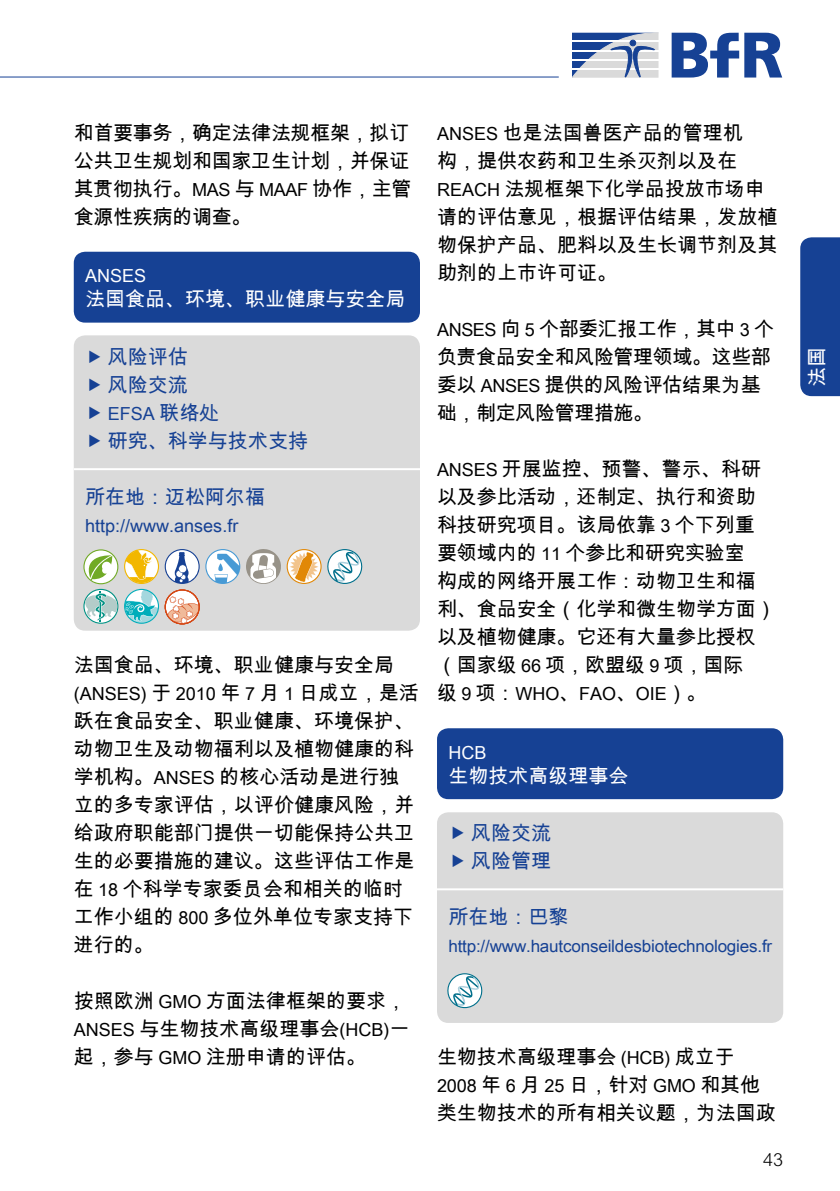
<style>
.page{position:relative;width:840px;height:1191px;background:#fff}
.page>*{position:absolute;margin:0;border:0;box-sizing:border-box;transform-origin:0 0}
.t1{font:20px/28px "Arial Unicode MS";color:#000}
.t2{font:20px/28px "Arial Unicode MS";letter-spacing:-.02em;color:#000}
.t3{font:20px/28px "Arial Unicode MS";color:#164194}
.t4{font:20px "Arial Unicode MS";color:#fff}
.t5{font:18px "Arial Unicode MS";letter-spacing:-.005em;color:#000}
.t6{font:18px "Arial Unicode MS";color:#164194}
.t7{font:18px "Arial Unicode MS";color:#fff}
.t8{font:300 18px "Arial MT Pro";color:#000}
.t9{font:17px "Arial Unicode MS";letter-spacing:-.01em;color:#164194}
.s1{font-size:18px}
.s2{font-size:20px}
</style>
<div class="page">
<svg style="left:572px;top:33px;width:86px;height:45px"></svg>
<svg style="left:744px;top:33px;width:37px;height:45px"></svg>
<svg style="left:671px;top:33px;width:67px;height:45px"></svg>
<hr style="left:0;top:77px;width:558px;height:1px;background:#164194">
<div style="left:800px;top:237px;width:39px;height:159px;background:#164194"></div>
<div style="left:437px;top:812px;width:345px;height:211px;background:#dadada;border-radius:11px"></div>
<hr style="left:437px;top:888px;width:345px;height:2px;background:#fff">
<div style="left:437px;top:728px;width:345px;height:71px;background:#164194;border-radius:11px"></div>
<svg style="left:447px;top:973px;width:36px;height:35px"></svg>
<div style="left:74px;top:335px;width:346px;height:295px;background:#dadada;border-radius:11px"></div>
<hr style="left:74px;top:468px;width:346px;height:2px;background:#fff">
<div style="left:74px;top:252px;width:346px;height:71px;background:#164194;border-radius:11px"></div>
<svg style="left:205px;top:549px;width:35px;height:35px"></svg>
<svg style="left:246px;top:549px;width:117px;height:35px"></svg>
<svg style="left:83px;top:549px;width:35px;height:75px"></svg>
<svg style="left:124px;top:549px;width:35px;height:75px"></svg>
<svg style="left:165px;top:549px;width:34px;height:75px"></svg>
<p class="t1" style="left:74px;top:119px;width:339px;text-align:justify">和首要事务，确定法律法规框架，拟订公共卫生规划和国家卫生计划，并保证其贯彻执行。<span class="s1">MAS</span> 与 <span class="s1">MAAF</span> 协作，主管食源性疾病的调查。</p>
<p class="t7" style="left:85px;top:263px;width:63px">ANSES</p>
<p class="t4" style="left:85px;top:285px;width:321px">法国食品、环境、职业健康与安全局</p>
<p class="t3" style="left:108px;top:343px;width:81px">风险评估风险交流</p>
<p class="t6" style="left:108px;top:401px;width:113px">EFSA <span class="s2">联络处</span></p>
<p class="t3" style="left:108px;top:427px;width:202px">研究、科学与技术支持</p>
<p class="t3" style="left:85px;top:483px;width:182px">所在地：迈松阿尔福</p>
<p class="t6" style="left:85px;top:513px;width:155px">http://www.anses.fr</p>
<p class="t1" style="left:74px;top:651px;width:322px">法国食品、环境、职业健康与安全局</p>
<p class="t5" style="left:74px;top:681px;width:346px">(ANSES) <span class="s2">于</span> 2010 <span class="s2">年</span> 7 <span class="s2">月</span> 1 <span class="s2">日成立，是活</span></p>
<p class="t1" style="left:74px;top:707px;width:342px">跃在食品安全、职业健康、环境保护、动物卫生及动物福利以及植物健康的科学机构。<span class="s1">ANSES</span> 的核心活动是进行独立的多专家评估，以评价健康风险，并给政府职能部门提供一切能保持公共卫生的必要措施的建议。这些评估工作是在 <span class="s1">18</span> 个科学专家委员会和相关的临时工作小组的 <span class="s1">800</span> 多位外单位专家支持下进行的。</p>
<p class="t1" style="left:74px;top:987px;width:337px">按照欧洲 <span class="s1">GMO</span> 方面法律框架的要求，<br><span class="s1">ANSES</span> 与生物技术高级理事会<span class="s1">(HCB)</span>一起，参与 <span class="s1">GMO</span> 注册申请的评估。</p>
<p class="t1" style="left:437px;top:119px;width:342px"><span class="s1">ANSES</span> 也是法国兽医产品的管理机<br>构，提供农药和卫生杀灭剂以及在<br><span class="s1">REACH</span> 法规框架下化学品投放市场申请的评估意见，根据评估结果，发放植物保护产品、肥料以及生长调节剂及其助剂的上市许可证。</p>
<p class="t2" style="left:437px;top:315px;width:338px"><span class="s1">ANSES</span> 向 <span class="s1">5</span> 个部委汇报工作，其中 <span class="s1">3</span> 个负责食品安全和风险管理领域。这些部委以 <span class="s1">ANSES</span> 提供的风险评估结果为基础，制定风险管理措施。</p>
<p class="t1" style="left:437px;top:455px;width:340px"><span class="s1">ANSES</span> 开展监控、预警、警示、科研以及参比活动，还制定、执行和资助科技研究项目。该局依靠 <span class="s1">3</span> 个下列重要领域内的 <span class="s1">11</span> 个参比和研究实验室<br>构成的网络开展工作：动物卫生和福利、食品安全（化学和微生物学方面）以及植物健康。它还有大量参比授权（国家级 <span class="s1">66</span> 项，欧盟级 <span class="s1">9</span> 项，国际</p>
<p class="t5" style="left:437px;top:681px;width:271px"><span class="s2">级</span> 9 <span class="s2">项：</span>WHO<span class="s2">、</span>FAO<span class="s2">、</span>OIE<span class="s2">）。</span></p>
<p class="t7" style="left:448px;top:739px;width:39px">HCB</p>
<p class="t4" style="left:448px;top:761px;width:182px">生物技术高级理事会</p>
<p class="t3" style="left:471px;top:819px;width:81px">风险交流风险管理</p>
<p class="t3" style="left:448px;top:903px;width:122px">所在地：巴黎</p>
<p class="t9" style="left:448px;top:934px;width:325px">http://www.hautconseildesbiotechnologies.fr</p>
<p class="t1" style="left:437px;top:1043px;width:299px">生物技术高级理事会 <span class="s1">(HCB)</span> 成立于</p>
<p class="t5" style="left:437px;top:1073px;width:324px">2008 <span class="s2">年</span> 6 <span class="s2">月</span> 25 <span class="s2">日，针对</span> GMO <span class="s2">和其他</span></p>
<p class="t1" style="left:437px;top:1099px;width:340px">类生物技术的所有相关议题，为法国政</p>
<p class="t8" style="left:762px;top:1149px;width:22px">43</p>
<p class="t4" style="left:802px;top:386px;width:41px;rotate:-90deg">法国</p>
</div>
